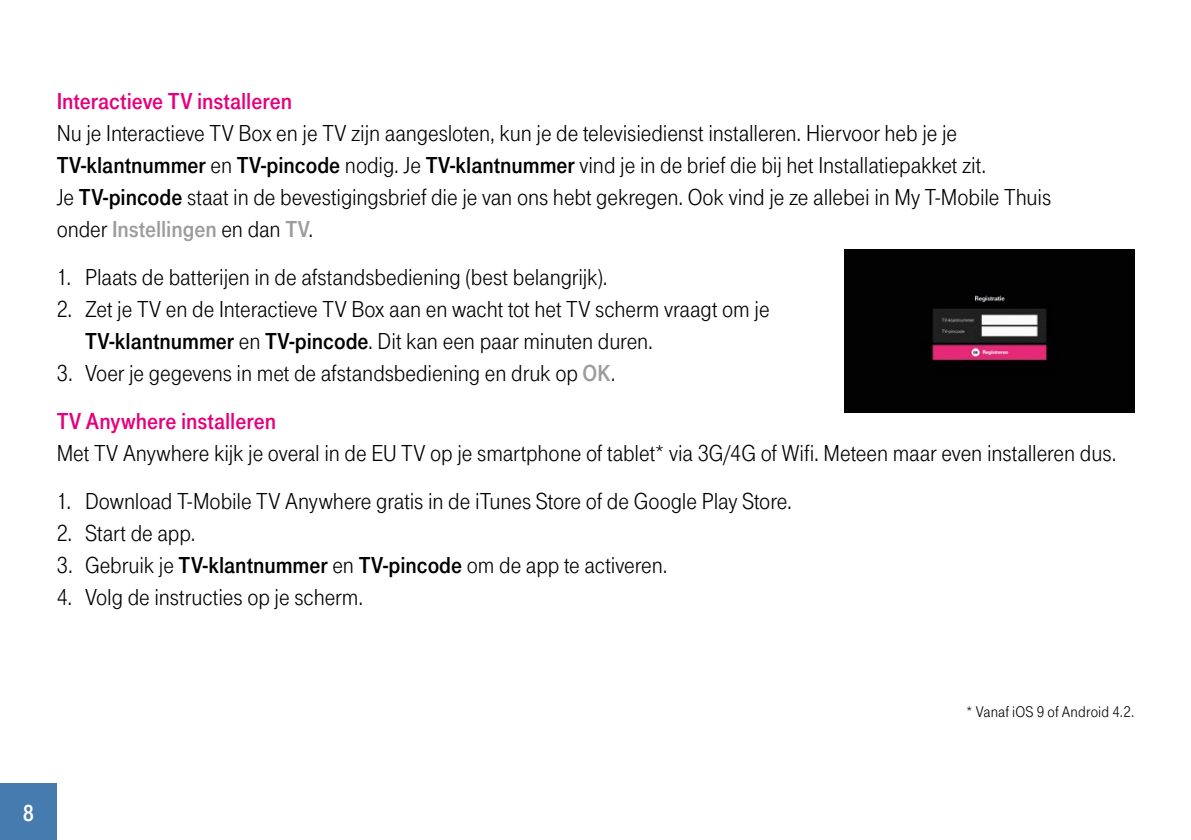
<style>
.page{position:relative;width:1191px;height:840px;background:#fff}
.page>*{position:absolute;margin:0;border:0;box-sizing:border-box;transform-origin:0 0}
.t1{font:24px/32px "Tele Grotesk Norm";letter-spacing:-.005em;color:#000}
.t2{font:24px "Tele Grotesk Fett";color:#e5007d}
.t3{font:24px "Tele Grotesk Fett";color:#fff}
.t4{font:16px "Tele Grotesk Norm";letter-spacing:.01em;color:#000}
.s1{font-family:"Tele Grotesk Fett"}
.s2{font-family:"Tele Grotesk Fett";color:#9c9c9c}
</style>
<div class="page">
<img style="left:845px;top:250px;width:289px;height:162px">
<div style="left:0;top:782px;width:57px;height:57px;background:#457bae"></div>
<p class="t2" style="left:57px;top:87px;width:237px">Interactieve TV installeren</p>
<p class="t1" style="left:57px;top:117px;width:996px">Nu je Interactieve TV Box en je TV zijn aangesloten, kun je de televisiedienst installeren. Hiervoor heb je je <span class="s1">TV-klantnummer</span> en <span class="s1">TV-pincode</span> nodig. Je <span class="s1">TV-klantnummer</span> vind je in de brief die bij het Installatiepakket zit.<br>Je <span class="s1">TV-pincode</span> staat in de bevestigingsbrief die je van ons hebt gekregen. Ook vind je ze allebei in My T-Mobile Thuis onder <span class="s2">Instellingen</span> en dan <span class="s2">TV</span>.</p>
<p class="t1" style="left:57px;top:261px;width:552px">1. Plaats de batterijen in de afstandsbediening (best belangrijk).</p>
<p class="t1" style="left:85px;top:293px;width:686px;text-indent:-28px">2. Zet je TV en de Interactieve TV Box aan en wacht tot het TV scherm vraagt om je<br><span class="s1">TV-klantnummer</span> en <span class="s1">TV-pincode</span>. Dit kan een paar minuten duren.</p>
<p class="t1" style="left:57px;top:357px;width:560px">3. Voer je gegevens in met de afstandsbediening en druk op <span class="s2">OK</span>.</p>
<p class="t2" style="left:57px;top:407px;width:221px">TV Anywhere installeren</p>
<p class="t1" style="left:57px;top:437px;width:1061px">Met TV Anywhere kijk je overal in de EU TV op je smartphone of tablet* via 3G/4G of Wifi. Meteen maar even installeren dus.</p>
<p class="t1" style="left:57px;top:485px;width:737px">1. Download T-Mobile TV Anywhere gratis in de iTunes Store of de Google Play Store.</p>
<p class="t1" style="left:57px;top:517px;width:140px">2. Start de app.</p>
<p class="t1" style="left:57px;top:549px;width:612px">3. Gebruik je <span class="s1">TV-klantnummer</span> en <span class="s1">TV-pincode</span> om de app te activeren.</p>
<p class="t1" style="left:57px;top:581px;width:308px">4. Volg de instructies op je scherm.</p>
<p class="t3" style="left:23px;top:799px;width:13px">8</p>
<p class="t4" style="left:966px;top:702px;width:169px">* Vanaf iOS 9 of Android 4.2.</p>
</div>
